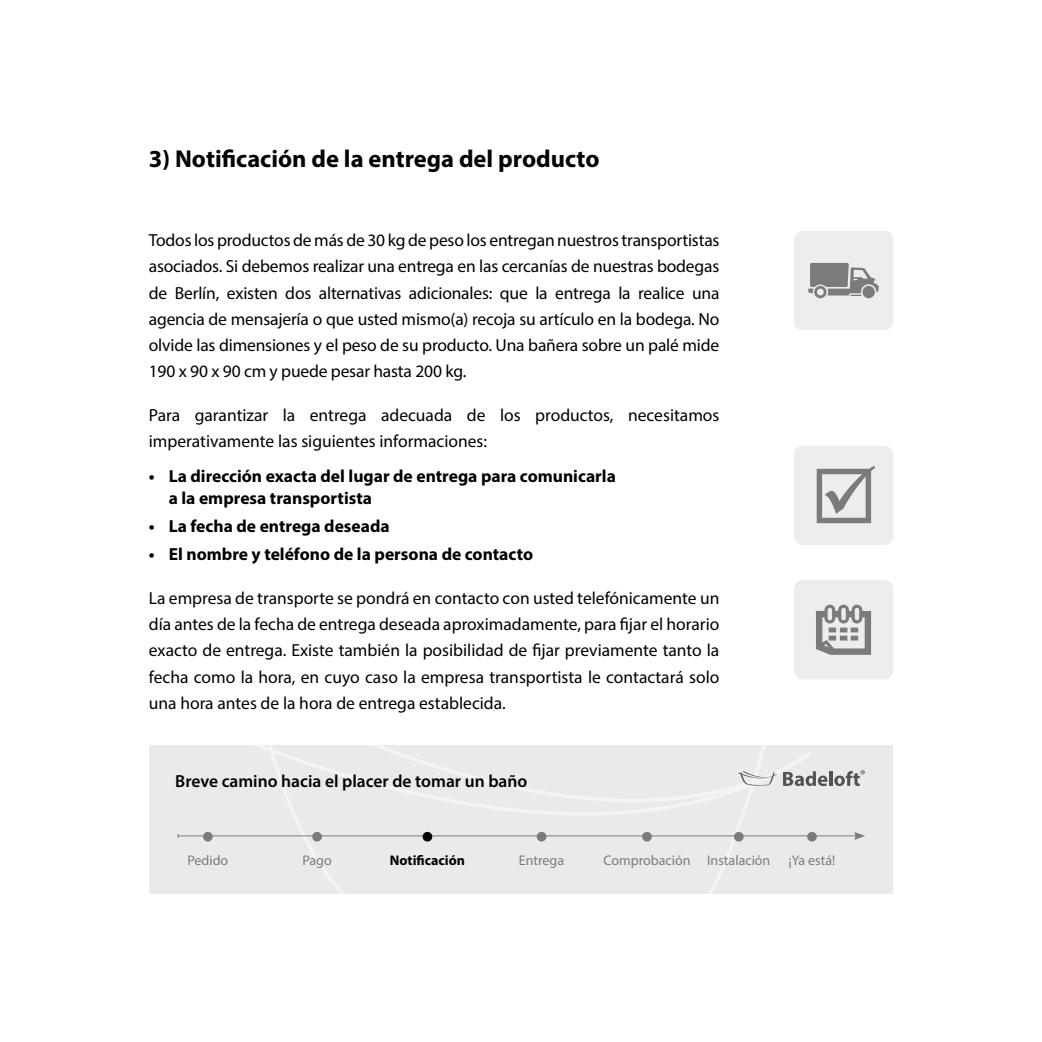
<style>
.page{position:relative;width:1042px;height:1042px;background:#fff}
.page>*{position:absolute;margin:0;border:0;box-sizing:border-box;transform-origin:0 0}
.t1{font:700 24.5px "Myriad Pro";color:#000}
.t2{font:17.5px/26.2px "Myriad Pro";color:#000;text-align:justify}
.t3{font:700 17.5px/21.9px "Myriad Pro";color:#000}
.t4{font:600 17.5px "Myriad Pro";color:#000}
.t5{font:14px "Myriad Pro";color:#7c7b7b}
.t6{font:700 14px "Myriad Pro";color:#000}
</style>
<div class="page">
<div style="left:149px;top:744px;width:744px;height:149px;background:#eaeaea"></div>
<svg style="left:229px;top:744px;width:584px;height:150px"></svg>
<svg style="left:298px;top:744px;width:512px;height:132px"></svg>
<hr style="left:178px;top:835px;width:679px;height:1px;background:#7c7b7b">
<svg style="left:854px;top:832px;width:11px;height:8px"></svg>
<div style="left:312px;top:832px;width:10px;height:9px;background:#7c7b7b;border-radius:50%"></div>
<div style="left:422px;top:832px;width:10px;height:9px;background:#000;border-radius:50%"></div>
<div style="left:537px;top:832px;width:9px;height:9px;background:#7c7b7b;border-radius:50%"></div>
<div style="left:642px;top:832px;width:10px;height:9px;background:#7c7b7b;border-radius:50%"></div>
<div style="left:734px;top:832px;width:9px;height:9px;background:#7c7b7b;border-radius:50%"></div>
<div style="left:807px;top:832px;width:10px;height:9px;background:#7c7b7b;border-radius:50%"></div>
<div style="left:203px;top:832px;width:10px;height:9px;background:#7c7b7b;border-radius:50%"></div>
<div style="left:794px;top:231px;width:99px;height:99px;background:#ededed;border-radius:9px"></div>
<svg style="left:808px;top:263px;width:71px;height:35px"></svg>
<div style="left:794px;top:580px;width:99px;height:99px;background:#ededed;border-radius:9px"></div>
<svg style="left:816px;top:605px;width:55px;height:50px"></svg>
<div style="left:794px;top:446px;width:99px;height:99px;background:#ededed;border-radius:9px"></div>
<svg style="left:783px;top:771px;width:44px;height:15px"></svg>
<hr style="left:829px;top:771px;width:3px;height:15px;background:#000">
<svg style="left:834px;top:770px;width:31px;height:16px"></svg>
<svg style="left:738px;top:771px;width:39px;height:15px"></svg>
<h1 class="t1" style="left:149px;top:143px;width:452px">3) Notificación de la entrega del producto</h1>
<p class="t2" style="left:149px;top:227px;width:572px">Todos los productos de más de 30 kg de peso los entregan nuestros transportistas asociados. Si debemos realizar una entrega en las cercanías de nuestras bodegas de Berlín, existen dos alternativas adicionales: que la entrega la realice una agencia de mensajería o que usted mismo(a) recoja su artículo en la bodega. No olvide las dimensiones y el peso de su producto. Una bañera sobre un palé mide 190 x 90 x 90 cm y puede pesar hasta 200 kg.</p>
<p class="t2" style="left:149px;top:402px;width:572px">Para garantizar la entrega adecuada de los productos, necesitamos imperativamente las siguientes informaciones:</p>
<p class="t3" style="left:169px;top:465px;width:449px;text-indent:-20px">• La dirección exacta del lugar de entrega para comunicarla a la empresa transportista</p>
<p class="t3" style="left:149px;top:515px;width:242px">• La fecha de entrega deseada</p>
<p class="t3" style="left:149px;top:543px;width:386px">• El nombre y teléfono de la persona de contacto</p>
<p class="t2" style="left:149px;top:585px;width:572px">La empresa de transporte se pondrá en contacto con usted telefónicamente un día antes de la fecha de entrega deseada aproximadamente, para fijar el horario exacto de entrega. Existe también la posibilidad de fijar previamente tanto la fecha como la hora, en cuyo caso la empresa transportista le contactará solo una hora antes de la hora de entrega establecida.</p>
<p class="t4" style="left:175px;top:770px;width:354px">Breve camino hacia el placer de tomar un baño</p>
<p class="t5" style="left:187px;top:851px;width:42px">Pedido</p>
<p class="t5" style="left:302px;top:851px;width:31px">Pago</p>
<p class="t6" style="left:390px;top:851px;width:77px">Notificación</p>
<p class="t5" style="left:519px;top:851px;width:47px">Entrega</p>
<p class="t5" style="left:603px;top:851px;width:168px">Comprobación Instalación</p>
<p class="t5" style="left:788px;top:851px;width:48px">¡Ya está!</p>
</div>
